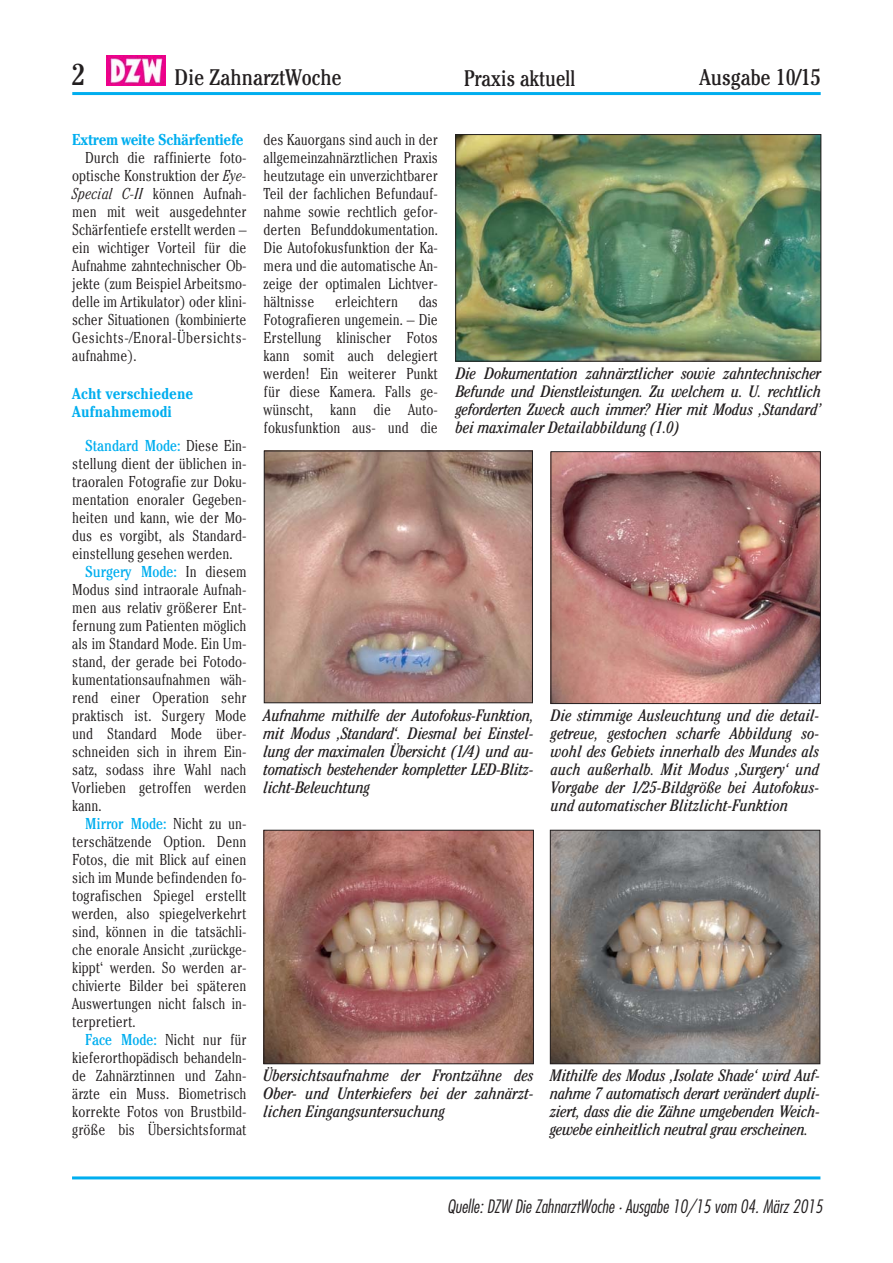
<style>
.page{position:relative;width:893px;height:1263px;background:#fff}
.page>*{position:absolute;margin:0;border:0;box-sizing:border-box;transform-origin:0 0}
.t1{font:condensed 30px "Cheltenham";color:#231f20}
.t2{font:condensed 22.5px "Cheltenham";color:#231f20}
.t3{font:condensed 22.5px "Cheltenham";color:#231f20;scale:.96 1}
.t4{font:italic 300 condensed 18px "Futura";color:#231f20}
.t5{font:italic condensed 16.5px/18px "Cheltenham";color:#231f20;text-align:justify}
.t6{font:300 condensed 15.75px/18px "Cheltenham";color:#231f20;text-align:justify}
.t7{font:condensed 15.75px "Cheltenham";color:#00aeef}
.t8{font:700 condensed 15.75px/18px "Cheltenham";color:#00aeef}
.t9{font:700 condensed 15.75px "Cheltenham";letter-spacing:-.025em;color:#00aeef}
.s1{font-style:italic}
.s2{font-weight:300;color:#231f20}
.s3{font-weight:400;color:#00aeef}
</style>
<div class="page">
<hr style="left:72px;top:1176px;width:748px;height:3px;background:#00aeef">
<hr style="left:72px;top:92px;width:749px;height:3px;background:#00aeef">
<img style="left:106px;top:55px;width:60px;height:30px">
<img style="left:266px;top:453px;width:265px;height:248px">
<div style="left:264px;top:451px;width:269px;height:252px;border:1px solid #231f20"></div>
<img style="left:553px;top:453px;width:266px;height:249px">
<div style="left:551px;top:451px;width:270px;height:253px;border:1px solid #231f20"></div>
<img style="left:266px;top:832px;width:266px;height:230px">
<div style="left:264px;top:830px;width:270px;height:234px;border:1px solid #231f20"></div>
<img style="left:552px;top:832px;width:266px;height:230px">
<div style="left:550px;top:830px;width:270px;height:234px;border:1px solid #231f20"></div>
<img style="left:457px;top:136px;width:362px;height:223px">
<div style="left:455px;top:134px;width:366px;height:227px;border:1px solid #231f20"></div>
<h1 class="t1" style="left:72px;top:64px;width:15px">2</h1>
<h2 class="t2" style="left:174px;top:69px;width:169px">Die ZahnarztWoche</h2>
<h2 class="t2" style="left:700px;top:69px;width:123px">Ausgabe 10/15</h2>
<h2 class="t3" style="left:464px;top:70px;width:118px">Praxis aktuell</h2>
<p class="t9" style="left:72px;top:134px;width:173px">Extrem weite Schärfentiefe</p>
<p class="t6" style="left:72px;top:150px;width:176px;text-indent:13px">Durch die raffinierte foto&shy;optische Konstruktion der <span class="s1">Eye-Special C-II</span> können Aufnah&shy;men mit weit ausgedehnter Schärfentiefe erstellt werden – ein wichtiger Vorteil für die Aufnahme zahntechnischer Ob&shy;jekte (zum Beispiel Arbeitsmo&shy;delle im Artikulator) oder klini&shy;scher Situationen (kombinierte Gesichts-/Enoral-Übersichts&shy;aufnahme).</p>
<p class="t8" style="left:72px;top:386px;width:123px">Acht verschiedene<br>Aufnahmemodi</p>
<p class="t7" style="left:85px;top:440px;width:163px">Standard Mode: <span class="s2">Diese Ein-</span></p>
<p class="t6" style="left:72px;top:456px;width:176px">stellung dient der üblichen in-</p>
<p class="t6" style="left:72px;top:474px;width:176px">traoralen Fotografie zur Doku-</p>
<p class="t6" style="left:72px;top:492px;width:176px">mentation enoraler Gegeben-</p>
<p class="t6" style="left:72px;top:510px;width:176px">heiten und kann, wie der Mo-</p>
<p class="t6" style="left:72px;top:528px;width:176px">dus es vorgibt, als Standard-</p>
<p class="t6" style="left:72px;top:546px;width:162px">einstellung gesehen werden.</p>
<p class="t7" style="left:85px;top:566px;width:163px">Surgery Mode: <span class="s2">In diesem</span></p>
<p class="t6" style="left:72px;top:582px;width:176px">Modus sind intraorale Aufnah-</p>
<p class="t6" style="left:72px;top:600px;width:176px">men aus relativ größerer Ent-</p>
<p class="t6" style="left:72px;top:618px;width:176px">fernung zum Patienten möglich</p>
<p class="t6" style="left:72px;top:636px;width:176px">als im Standard Mode. Ein Um-</p>
<p class="t6" style="left:72px;top:654px;width:176px">stand, der gerade bei Fotodo-</p>
<p class="t6" style="left:72px;top:672px;width:176px">kumentationsaufnahmen wäh-</p>
<p class="t6" style="left:72px;top:690px;width:176px">rend einer Operation sehr</p>
<p class="t6" style="left:72px;top:708px;width:176px">praktisch ist. Surgery Mode</p>
<p class="t6" style="left:72px;top:726px;width:176px">und Standard Mode über-</p>
<p class="t6" style="left:72px;top:744px;width:176px">schneiden sich in ihrem Ein-</p>
<p class="t6" style="left:72px;top:762px;width:176px">satz, sodass ihre Wahl nach</p>
<p class="t6" style="left:72px;top:780px;width:176px">Vorlieben getroffen werden</p>
<p class="t6" style="left:72px;top:798px;width:31px">kann.</p>
<p class="t7" style="left:85px;top:818px;width:163px">Mirror Mode: <span class="s2">Nicht zu un-</span></p>
<p class="t6" style="left:72px;top:834px;width:176px">terschätzende Option. Denn</p>
<p class="t6" style="left:72px;top:852px;width:176px">Fotos, die mit Blick auf einen</p>
<p class="t6" style="left:72px;top:870px;width:176px">sich im Munde befindenden fo-</p>
<p class="t6" style="left:72px;top:888px;width:176px">tografischen Spiegel erstellt</p>
<p class="t6" style="left:72px;top:906px;width:176px">werden, also spiegelverkehrt</p>
<p class="t6" style="left:72px;top:924px;width:176px">sind, können in die tatsächli-</p>
<p class="t6" style="left:72px;top:942px;width:176px">che enorale Ansicht ‚zurückge-</p>
<p class="t6" style="left:72px;top:960px;width:176px">kippt‘ werden. So werden ar-</p>
<p class="t6" style="left:72px;top:978px;width:176px">chivierte Bilder bei späteren</p>
<p class="t6" style="left:72px;top:996px;width:176px">Auswertungen nicht falsch in-</p>
<p class="t6" style="left:72px;top:1014px;width:65px">terpretiert.</p>
<p class="t6" style="left:85px;top:1032px;width:163px"><span class="s3">Face Mode:</span> Nicht nur für</p>
<p class="t6" style="left:72px;top:1050px;width:176px">kieferorthopädisch behandeln-</p>
<p class="t6" style="left:72px;top:1068px;width:176px">de Zahnärztinnen und Zahn-</p>
<p class="t6" style="left:72px;top:1086px;width:176px">ärzte ein Muss. Biometrisch</p>
<p class="t6" style="left:72px;top:1104px;width:176px">korrekte Fotos von Brustbild-</p>
<p class="t6" style="left:72px;top:1122px;width:176px">größe bis Übersichtsformat</p>
<p class="t6" style="left:264px;top:132px;width:176px">des Kauorgans sind auch in der allgemeinzahnärztlichen Praxis heutzutage ein unverzichtbarer Teil der fachlichen Befundauf&shy;nahme sowie rechtlich gefor&shy;derten Befunddokumentation.<br>Die Autofokusfunktion der Ka&shy;mera und die automatische An&shy;zeige der optimalen Lichtver&shy;hältnisse</p>
<p class="t6" style="left:264px;top:294px;width:176px;text-indent:155px">das Fotografieren ungemein. – Die Erstellung klinischer Fotos kann somit auch delegiert werden! Ein weiterer Punkt für diese Kamera. Falls ge&shy;wünscht, kann die Auto&shy;fokusfunktion aus- und die</p>
<p class="t6" style="left:335px;top:294px;width:64px">erleichtern</p>
<p class="t5" style="left:456px;top:366px;width:367px">Die Dokumentation zahnärztlicher sowie zahntechnischer Befunde und Dienstleistungen. Zu welchem u. U. rechtlich geforderten Zweck auch immer? Hier mit Modus ‚Standard’ bei maximaler Detailabbildung (1.0)</p>
<p class="t5" style="left:264px;top:708px;width:272px">Aufnahme mithilfe der Autofokus-Funktion, mit Modus ‚Standard‘. Diesmal bei Einstel&shy;lung der maximalen Übersicht (1/4) und au&shy;tomatisch bestehender kompletter LED-Blitz&shy;licht-Beleuchtung</p>
<p class="t5" style="left:551px;top:708px;width:270px">Die stimmige Ausleuchtung und die detail&shy;getreue, gestochen scharfe Abbildung so&shy;wohl des Gebiets innerhalb des Mundes als auch außerhalb. Mit Modus ‚Surgery‘ und Vorgabe der 1/25-Bildgröße bei Autofokus&shy;und automatischer Blitzlicht-Funktion</p>
<p class="t5" style="left:264px;top:1068px;width:272px">Übersichtsaufnahme der Frontzähne des Ober- und Unterkiefers bei der zahnärzt&shy;lichen Eingangsuntersuchung</p>
<p class="t5" style="left:550px;top:1068px;width:272px">Mithilfe des Modus ‚Isolate Shade‘ wird Auf&shy;nahme 7 automatisch derart verändert dupli&shy;ziert, dass die die Zähne umgebenden Weich&shy;gewebe einheitlich neutral grau erscheinen.</p>
<p class="t4" style="left:447px;top:1198px;width:380px">Quelle:DZW Die ZahnarztWoche ·Ausgabe 10/15 vom 04.März 2015</p>
</div>
